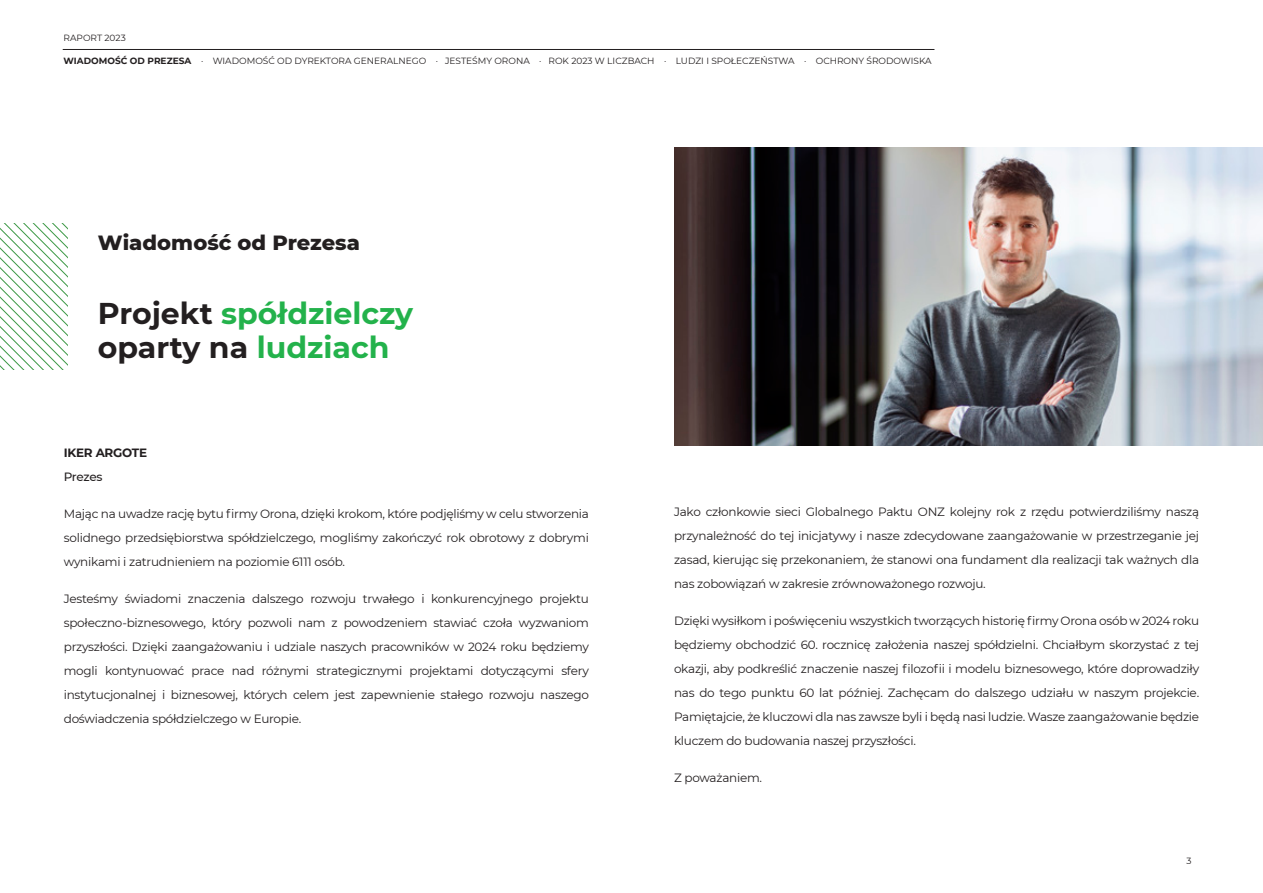
<style>
.page{position:relative;width:1263px;height:893px;background:#fff}
.page>*{position:absolute;margin:0;border:0;box-sizing:border-box;transform-origin:0 0}
.t1{font:700 30px "Montserrat";color:#23b24b}
.t2{font:700 30px "Montserrat";color:#231f20}
.t3{font:800 21px "Montserrat";color:#231f20}
.t4{font:12px/24px "Montserrat";letter-spacing:-.02em;color:#231f20;text-align:justify}
.t5{font:700 12px/24px "Montserrat";letter-spacing:-.02em;color:#231f20}
.t6{font:9px "Montserrat";color:#231f20}
.s1{font-weight:700}
.s2{color:#231f20}
.s3{color:#23b24b}
.s4{font-weight:500}
</style>
<div class="page">
<hr style="left:63px;top:49px;width:871px;height:1px;background:#231f20">
<img style="left:674px;top:148px;width:589px;height:297px">
<svg style="left:0;top:224px;width:67px;height:145px"></svg>
<p class="t6" style="left:64px;top:32px;width:64px">RAPORT 2023</p>
<p class="t6" style="left:64px;top:55px;width:869px"><span class="s1">WIADOMOŚĆ OD PREZESA</span> · WIADOMOŚĆ OD DYREKTORA GENERALNEGO · JESTEŚMY ORONA · ROK 2023 W LICZBACH · LUDZI I SPOŁECZEŃSTWA · OCHRONY ŚRODOWISKA</p>
<p class="t3" style="left:98px;top:227px;width:264px">Wiadomość od Prezesa</p>
<p class="t1" style="left:98px;top:291px;width:317px"><span class="s2">Projekt</span> spółdzielczy</p>
<p class="t2" style="left:98px;top:326px;width:293px">oparty na <span class="s3">ludziach</span></p>
<p class="t5" style="left:64px;top:440px;width:85px">IKER ARGOTE<br><span class="s4">Prezes</span></p>
<p class="t4" style="left:64px;top:501px;width:527px">Mając na uwadze rację bytu firmy Orona, dzięki krokom, które podjęliśmy w celu stworzenia solidnego przedsiębiorstwa spółdzielczego, mogliśmy zakończyć rok obrotowy z dobrymi wynikami i zatrudnieniem na poziomie 6111 osób.</p>
<p class="t4" style="left:64px;top:586px;width:527px">Jesteśmy świadomi znaczenia dalszego rozwoju trwałego i konkurencyjnego projektu społeczno-biznesowego, który pozwoli nam z powodzeniem stawiać czoła wyzwaniom przyszłości. Dzięki zaangażowaniu i udziale naszych pracowników w 2024 roku będziemy mogli kontynuować prace nad różnymi strategicznymi projektami dotyczącymi sfery instytucjonalnej i biznesowej, których celem jest zapewnienie stałego rozwoju naszego doświadczenia spółdzielczego w Europie.</p>
<p class="t4" style="left:674px;top:500px;width:527px">Jako członkowie sieci Globalnego Paktu ONZ kolejny rok z rzędu potwierdziliśmy naszą przynależność do tej inicjatywy i nasze zdecydowane zaangażowanie w przestrzeganie jej zasad, kierując się przekonaniem, że stanowi ona fundament dla realizacji tak ważnych dla nas zobowiązań w zakresie zrównoważonego rozwoju.</p>
<p class="t4" style="left:674px;top:608px;width:527px">Dzięki wysiłkom i poświęceniu wszystkich tworzących historię firmy Orona osób w 2024 roku będziemy obchodzić 60. rocznicę założenia naszej spółdzielni. Chciałbym skorzystać z tej okazji, aby podkreślić znaczenie naszej filozofii i modelu biznesowego, które doprowadziły nas do tego punktu 60 lat później. Zachęcam do dalszego udziału w naszym projekcie.<br>Pamiętajcie, że kluczowi dla nas zawsze byli i będą nasi ludzie. Wasze zaangażowanie będzie kluczem do budowania naszej przyszłości.</p>
<p class="t4" style="left:674px;top:765px;width:90px">Z poważaniem.</p>
<p class="t6" style="left:1186px;top:855px;width:7px">3</p>
</div>
